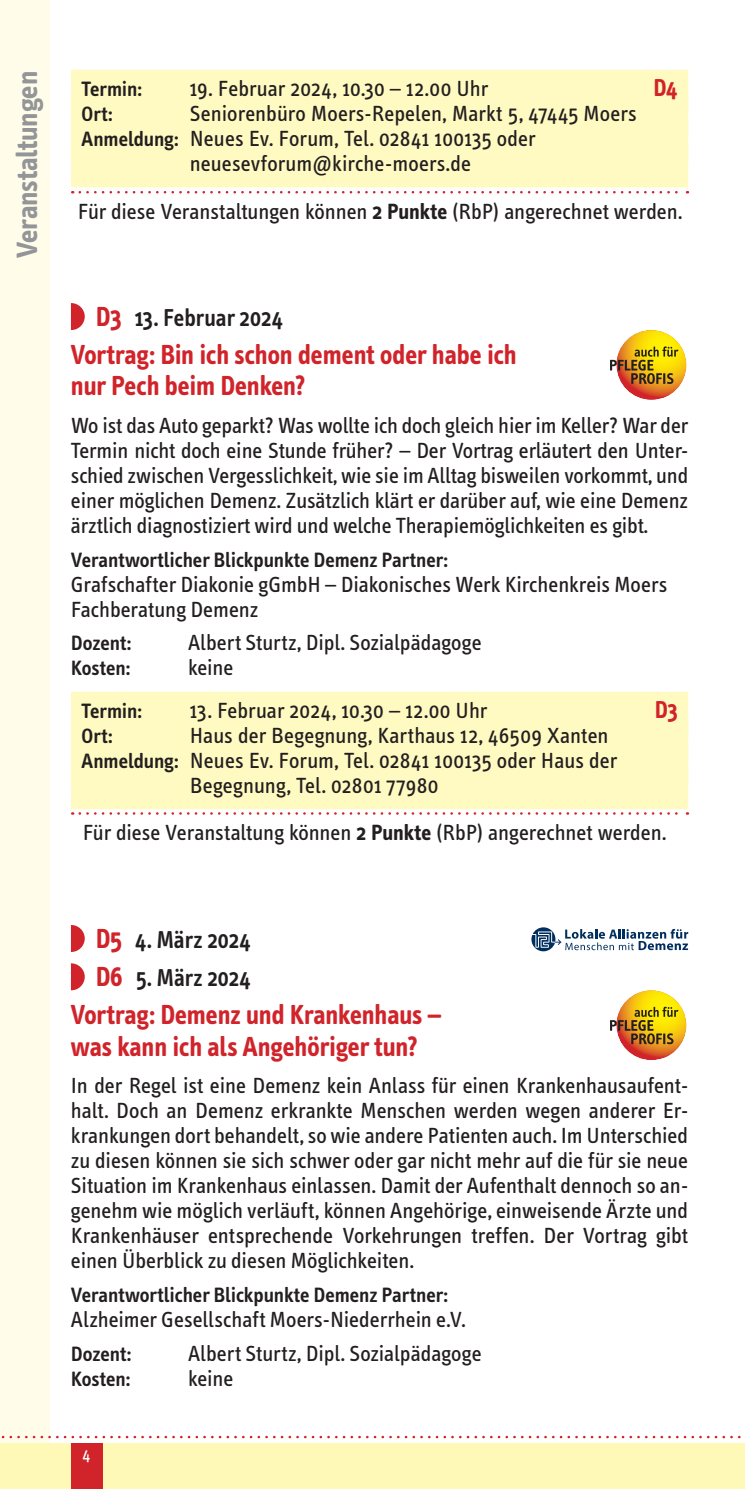
<style>
.page{position:relative;width:745px;height:1489px;background:#fff}
.page>*{position:absolute;margin:0;border:0;box-sizing:border-box;transform-origin:0 0}
.t1{font:700 30px "Info Text";letter-spacing:-.01em;color:#939598}
.t2{font:700 28px/31.2px "Info Text";letter-spacing:-.005em;color:#d1232a;scale:.95 1}
.t3{font:600 25px/38.2px "Info Text";letter-spacing:.005em;color:#231f20;scale:.95 1}
.t4{font:700 25px "Info Text";color:#d1232a;scale:.95 1}
.t5{font:22.5px/25px "Info Text";color:#231f20;text-align:justify}
.t6{font:600 21.25px "Info Text";letter-spacing:-.005em;color:#231f20}
.t7{font:17.5px "Info Text";color:#fff}
.s1{font-weight:600;font-size:21.25px}
.s2{font-weight:700}
.s3{font-weight:700;font-size:28px;color:#d1232a}
</style>
<div class="page">
<div style="left:0;top:0;width:50px;height:1488px;background:#fffde9"></div>
<div style="left:0;top:1442px;width:744px;height:46px;background:#fff9b8"></div>
<div style="left:71px;top:1442px;width:31px;height:46px;background:#d1232a"></div>
<svg style="left:1px;top:1435px;width:740px;height:3px"></svg>
<div style="left:71px;top:70px;width:616px;height:26px;background:#fffac1"></div>
<div style="left:71px;top:95px;width:616px;height:26px;background:#fffac1"></div>
<div style="left:71px;top:120px;width:616px;height:26px;background:#fffac1"></div>
<div style="left:71px;top:145px;width:616px;height:26px;background:#fffac1"></div>
<div style="left:71px;top:171px;width:616px;height:16px;background:#fffac1"></div>
<div style="left:71px;top:691px;width:616px;height:27px;background:#fffac1"></div>
<div style="left:71px;top:716px;width:616px;height:27px;background:#fffac1"></div>
<div style="left:71px;top:741px;width:616px;height:27px;background:#fffac1"></div>
<div style="left:71px;top:766px;width:616px;height:27px;background:#fffac1"></div>
<div style="left:71px;top:793px;width:616px;height:16px;background:#fffac1"></div>
<svg style="left:80px;top:191px;width:607px;height:2px"></svg>
<svg style="left:71px;top:303px;width:14px;height:27px"></svg>
<svg style="left:80px;top:812px;width:607px;height:2px"></svg>
<svg style="left:71px;top:925px;width:14px;height:27px"></svg>
<svg style="left:531px;top:927px;width:156px;height:24px"></svg>
<svg style="left:71px;top:963px;width:14px;height:27px"></svg>
<svg style="left:610px;top:330px;width:75px;height:70px"></svg>
<svg style="left:610px;top:990px;width:75px;height:70px"></svg>
<h1 class="t1" style="left:10px;top:258px;width:189px;rotate:-90deg">Veranstaltungen</h1>
<p class="t6" style="left:81px;top:77px;width:62px">Termin:</p>
<p class="t5" style="left:190px;top:76px;width:300px">19. Februar 2024, 10.30 – 12.00 Uhr</p>
<p class="t4" style="left:653px;top:73px;width:27px">D4</p>
<p class="t6" style="left:81px;top:102px;width:33px">Ort:</p>
<p class="t5" style="left:190px;top:101px;width:448px">Seniorenbüro Moers-Repelen, Markt 5, 47445 Moers</p>
<p class="t5" style="left:81px;top:126px;width:455px"><span class="s1">Anmeldung:</span> Neues Ev. Forum, Tel. 02841 100135 oder</p>
<p class="t5" style="left:190px;top:151px;width:283px">neuesevforum@kirche-moers.de</p>
<p class="t5" style="left:78px;top:199px;width:605px">Für diese Veranstaltungen können <span class="s2">2 Punkte</span> (RbP) angerechnet werden.</p>
<p class="t3" style="left:96px;top:298px;width:198px"><span class="s3">D3</span> 13. Februar 2024</p>
<p class="t2" style="left:71px;top:339px;width:470px">Vortrag: Bin ich schon dement oder habe ich nur Pech beim Denken?</p>
<p class="t5" style="left:71px;top:413px;width:618px">Wo ist das Auto geparkt? Was wollte ich doch gleich hier im Keller? War der Termin nicht doch eine Stunde früher? – Der Vortrag erläutert den Unter&shy;schied zwischen Vergesslichkeit, wie sie im Alltag bisweilen vorkommt, und einer möglichen Demenz. Zusätzlich klärt er darüber auf, wie eine Demenz ärztlich diagnostiziert wird und welche Therapiemöglichkeiten es gibt.</p>
<p class="t6" style="left:71px;top:547px;width:378px">Verantwortlicher Blickpunkte Demenz Partner:</p>
<p class="t5" style="left:71px;top:572px;width:597px">Grafschafter Diakonie gGmbH – Diakonisches Werk Kirchenkreis Moers<br>Fachberatung Demenz</p>
<p class="t6" style="left:71px;top:631px;width:62px">Dozent:</p>
<p class="t5" style="left:188px;top:630px;width:295px">Albert Sturtz, Dipl. Sozialpädagoge</p>
<p class="t6" style="left:71px;top:656px;width:61px">Kosten:</p>
<p class="t5" style="left:188px;top:655px;width:47px">keine</p>
<p class="t6" style="left:81px;top:699px;width:62px">Termin:</p>
<p class="t5" style="left:190px;top:698px;width:299px">13. Februar 2024, 10.30 – 12.00 Uhr</p>
<p class="t4" style="left:654px;top:695px;width:26px">D3</p>
<p class="t6" style="left:81px;top:724px;width:33px">Ort:</p>
<p class="t5" style="left:190px;top:723px;width:420px">Haus der Begegnung, Karthaus 12, 46509 Xanten</p>
<p class="t5" style="left:81px;top:748px;width:536px"><span class="s1">Anmeldung:</span> Neues Ev. Forum, Tel. 02841 100135 oder Haus der</p>
<p class="t5" style="left:190px;top:773px;width:250px">Begegnung, Tel. 02801 77980</p>
<p class="t5" style="left:83px;top:820px;width:584px">Für diese Veranstaltung können <span class="s2">2 Punkte</span> (RbP) angerechnet werden.</p>
<p class="t3" style="left:96px;top:920px;width:164px"><span class="s3">D5</span> 4. März 2024<br><span class="s3">D6</span> 5. März 2024</p>
<p class="t2" style="left:71px;top:999px;width:391px">Vortrag: Demenz und Krankenhaus – was kann ich als Angehöriger tun?</p>
<p class="t5" style="left:71px;top:1073px;width:618px">In der Regel ist eine Demenz kein Anlass für einen Krankenhausaufent&shy;halt. Doch an Demenz erkrankte Menschen werden wegen anderer Er&shy;krankungen dort behandelt, so wie andere Patienten auch. Im Unterschied zu diesen können sie sich schwer oder gar nicht mehr auf die für sie neue Situation im Krankenhaus einlassen. Damit der Aufenthalt dennoch so an&shy;genehm wie möglich verläuft, können Angehörige, einweisende Ärzte und Krankenhäuser entsprechende Vorkehrungen treffen. Der Vortrag gibt einen Überblick zu diesen Möglichkeiten.</p>
<p class="t6" style="left:71px;top:1282px;width:378px">Verantwortlicher Blickpunkte Demenz Partner:</p>
<p class="t5" style="left:71px;top:1307px;width:396px">Alzheimer Gesellschaft Moers-Niederrhein e.V.</p>
<p class="t6" style="left:71px;top:1341px;width:62px">Dozent:</p>
<p class="t5" style="left:188px;top:1340px;width:295px">Albert Sturtz, Dipl. Sozialpädagoge</p>
<p class="t6" style="left:71px;top:1366px;width:61px">Kosten:</p>
<p class="t5" style="left:188px;top:1365px;width:47px">keine</p>
<p class="t7" style="left:82px;top:1443px;width:9px">4</p>
</div>
